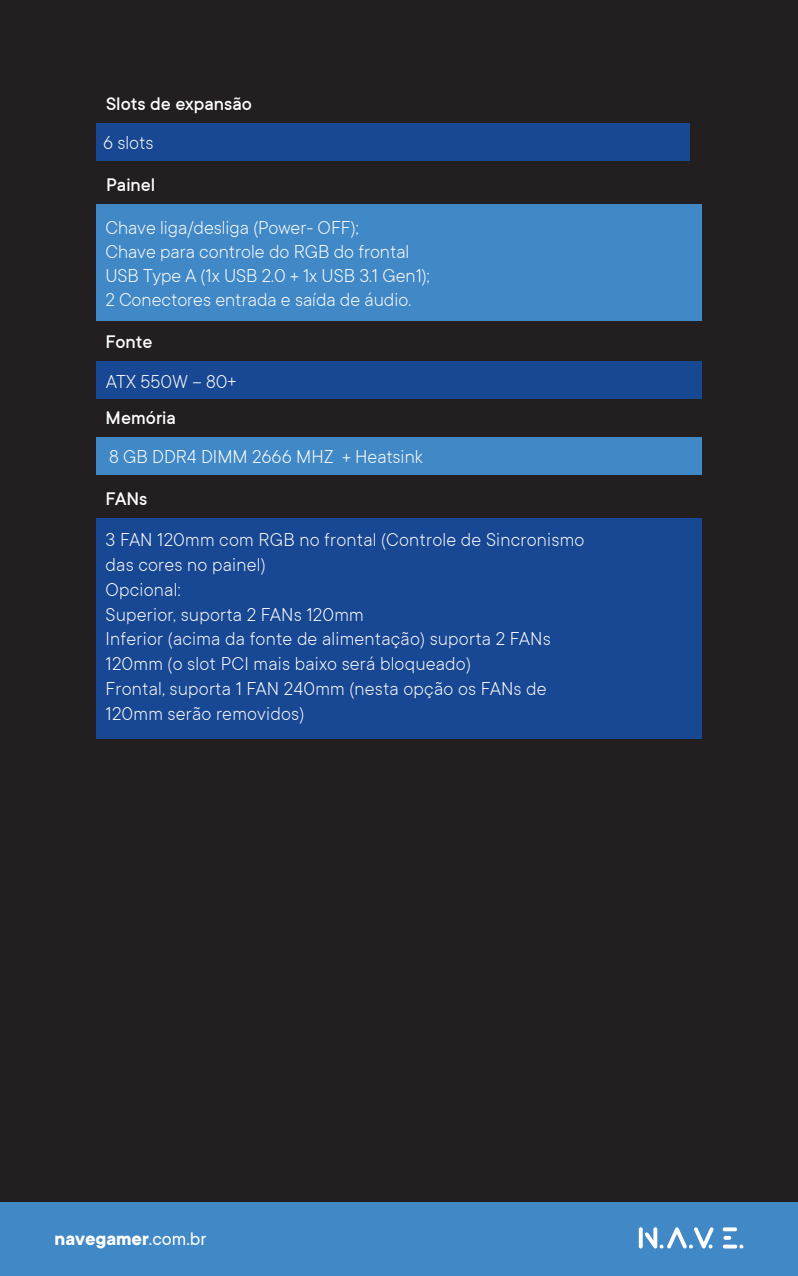
<style>
.page{position:relative;width:798px;height:1276px;background:#fff}
.page>*{position:absolute;margin:0;border:0;box-sizing:border-box;transform-origin:0 0}
.t1{font:300 20.25px/24.8px "TT Commons";letter-spacing:.01em;color:#fff}
.t2{font:500 20.25px "TT Commons";color:#fff}
.t3{font:700 20.25px "TT Commons";color:#fff}
.s1{font-weight:400}
</style>
<div class="page">
<div style="left:0;top:0;width:797px;height:1276px;background:#231f20"></div>
<div style="left:0;top:1202px;width:797px;height:74px;background:#4188c7"></div>
<svg style="left:638px;top:1227px;width:75px;height:21px"></svg>
<svg style="left:722px;top:1227px;width:21px;height:21px"></svg>
<div style="left:96px;top:204px;width:606px;height:117px;background:#4188c7"></div>
<div style="left:96px;top:361px;width:605px;height:37px;background:#184793"></div>
<div style="left:96px;top:437px;width:605px;height:38px;background:#4188c7"></div>
<div style="left:96px;top:518px;width:605px;height:221px;background:#184793"></div>
<div style="left:96px;top:123px;width:593px;height:37px;background:#184793"></div>
<p class="t2" style="left:106px;top:92px;width:147px">Slots de expansão</p>
<p class="t1" style="left:103px;top:130px;width:52px">6 slots</p>
<p class="t2" style="left:106px;top:174px;width:51px">Painel</p>
<p class="t1" style="left:105px;top:215px;width:325px">Chave liga/desliga (Power- OFF);<br>Chave para controle do RGB do frontal USB Type A (1x USB 2.0 + 1x USB 3.1 Gen1); 2 Conectores entrada e saída de áudio.</p>
<p class="t2" style="left:106px;top:330px;width:48px">Fonte</p>
<p class="t1" style="left:106px;top:370px;width:132px">ATX 550W – 80+</p>
<p class="t2" style="left:106px;top:407px;width:72px">Memória</p>
<p class="t1" style="left:109px;top:444px;width:315px">8 GB DDR4 DIMM 2666 MHZ + Heatsink</p>
<p class="t2" style="left:106px;top:488px;width:43px">FANs</p>
<p class="t1" style="left:106px;top:527px;width:480px">3 FAN 120mm com RGB no frontal (Controle de Sincronismo das cores no painel)<br>Opcional:<br>Superior, suporta 2 FANs 120mm<br>Inferior (acima da fonte de alimentação) suporta 2 FANs 120mm (o slot PCI mais baixo será bloqueado)<br>Frontal, suporta 1 FAN 240mm (nesta opção os FANs de 120mm serão removidos)</p>
<p class="t3" style="left:55px;top:1227px;width:153px">navegamer<span class="s1">.com.br</span></p>
</div>
